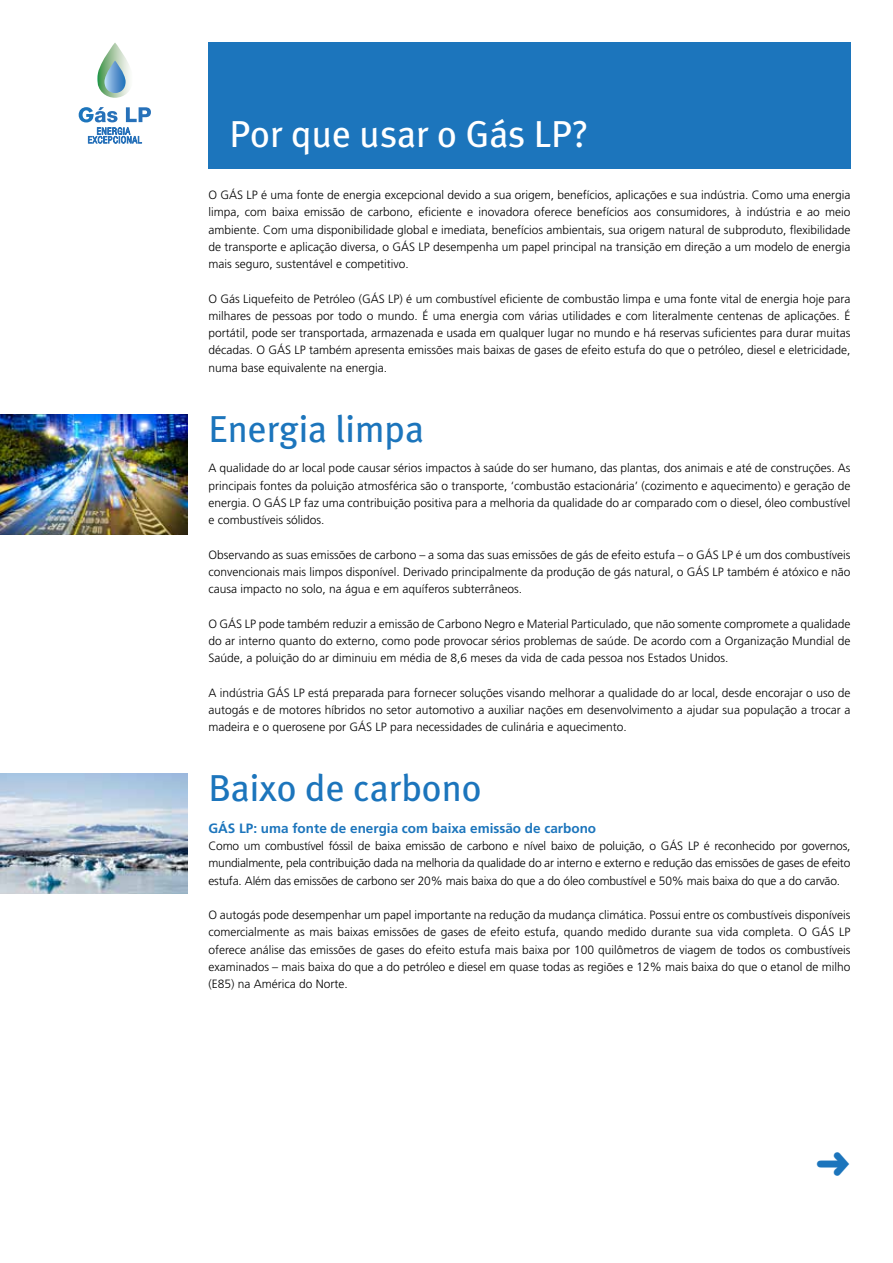
<style>
.page{position:relative;width:893px;height:1263px;background:#fff}
.page>*{position:absolute;margin:0;border:0;box-sizing:border-box;transform-origin:0 0}
.t1{font:37.5px "Meta Plus";color:#1c75bc}
.t2{font:37.5px "Meta Plus";color:#fff}
.t3{font:700 13.5px "Frutiger LT Std";color:#1c75bc}
.t4{font:300 12px/17.2px "Frutiger LT Std";color:#000;text-align:justify}
</style>
<div class="page">
<div style="left:208px;top:43px;width:642px;height:126px;background:#1c75bc"></div>
<img style="left:0;top:414px;width:187px;height:120px">
<img style="left:0;top:774px;width:187px;height:120px">
<svg style="left:97px;top:43px;width:33px;height:55px"></svg>
<svg style="left:79px;top:107px;width:72px;height:36px"></svg>
<h1 class="t2" style="left:230px;top:113px;width:360px">Por que usar o Gás LP?</h1>
<p class="t4" style="left:208px;top:186px;width:644px">O GÁS LP é uma fonte de energia excepcional devido a sua origem, benefícios, aplicações e sua indústria. Como uma energia limpa, com baixa emissão de carbono, eficiente e inovadora oferece benefícios aos consumidores, à indústria e ao meio ambiente. Com uma disponibilidade global e imediata, benefícios ambientais, sua origem natural de subproduto, flexibilidade de transporte e aplicação diversa, o GÁS LP desempenha um papel principal na transição em direção a um modelo de energia mais seguro, sustentável e competitivo.</p>
<p class="t4" style="left:208px;top:290px;width:644px">O Gás Liquefeito de Petróleo (GÁS LP) é um combustível eficiente de combustão limpa e uma fonte vital de energia hoje para milhares de pessoas por todo o mundo. É uma energia com várias utilidades e com literalmente centenas de aplicações. É portátil, pode ser transportada, armazenada e usada em qualquer lugar no mundo e há reservas suficientes para durar muitas décadas. O GÁS LP também apresenta emissões mais baixas de gases de efeito estufa do que o petróleo, diesel e eletricidade, numa base equivalente na energia.</p>
<h1 class="t1" style="left:208px;top:407px;width:217px">Energia limpa</h1>
<p class="t4" style="left:208px;top:460px;width:644px">A qualidade do ar local pode causar sérios impactos à saúde do ser humano, das plantas, dos animais e até de construções. As principais fontes da poluição atmosférica são o transporte, ‘combustão estacionária’ (cozimento e aquecimento) e geração de energia. O GÁS LP faz uma contribuição positiva para a melhoria da qualidade do ar comparado com o diesel, óleo combustível e combustíveis sólidos.</p>
<p class="t4" style="left:208px;top:546px;width:644px">Observando as suas emissões de carbono – a soma das suas emissões de gás de efeito estufa – o GÁS LP é um dos combustíveis convencionais mais limpos disponível. Derivado principalmente da produção de gás natural, o GÁS LP também é atóxico e não causa impacto no solo, na água e em aquíferos subterrâneos.</p>
<p class="t4" style="left:208px;top:615px;width:644px">O GÁS LP pode também reduzir a emissão de Carbono Negro e Material Particulado, que não somente compromete a qualidade do ar interno quanto do externo, como pode provocar sérios problemas de saúde. De acordo com a Organização Mundial de Saúde, a poluição do ar diminuiu em média de 8,6 meses da vida de cada pessoa nos Estados Unidos.</p>
<p class="t4" style="left:208px;top:684px;width:644px">A indústria GÁS LP está preparada para fornecer soluções visando melhorar a qualidade do ar local, desde encorajar o uso de autogás e de motores híbridos no setor automotivo a auxiliar nações em desenvolvimento a ajudar sua população a trocar a madeira e o querosene por GÁS LP para necessidades de culinária e aquecimento.</p>
<h1 class="t1" style="left:208px;top:766px;width:275px">Baixo de carbono</h1>
<p class="t3" style="left:208px;top:820px;width:389px">GÁS LP: uma fonte de energia com baixa emissão de carbono</p>
<p class="t4" style="left:208px;top:837px;width:644px">Como um combustível fóssil de baixa emissão de carbono e nível baixo de poluição, o GÁS LP é reconhecido por governos, mundialmente, pela contribuição dada na melhoria da qualidade do ar interno e externo e redução das emissões de gases de efeito estufa. Além das emissões de carbono ser 20% mais baixa do que a do óleo combustível e 50% mais baixa do que a do carvão.</p>
<p class="t4" style="left:208px;top:906px;width:644px">O autogás pode desempenhar um papel importante na redução da mudança climática. Possui entre os combustíveis disponíveis comercialmente as mais baixas emissões de gases de efeito estufa, quando medido durante sua vida completa. O GÁS LP oferece análise das emissões de gases do efeito estufa mais baixa por 100 quilômetros de viagem de todos os combustíveis examinados – mais baixa do que a do petróleo e diesel em quase todas as regiões e 12% mais baixa do que o etanol de milho (E85) na América do Norte.</p>
</div>
